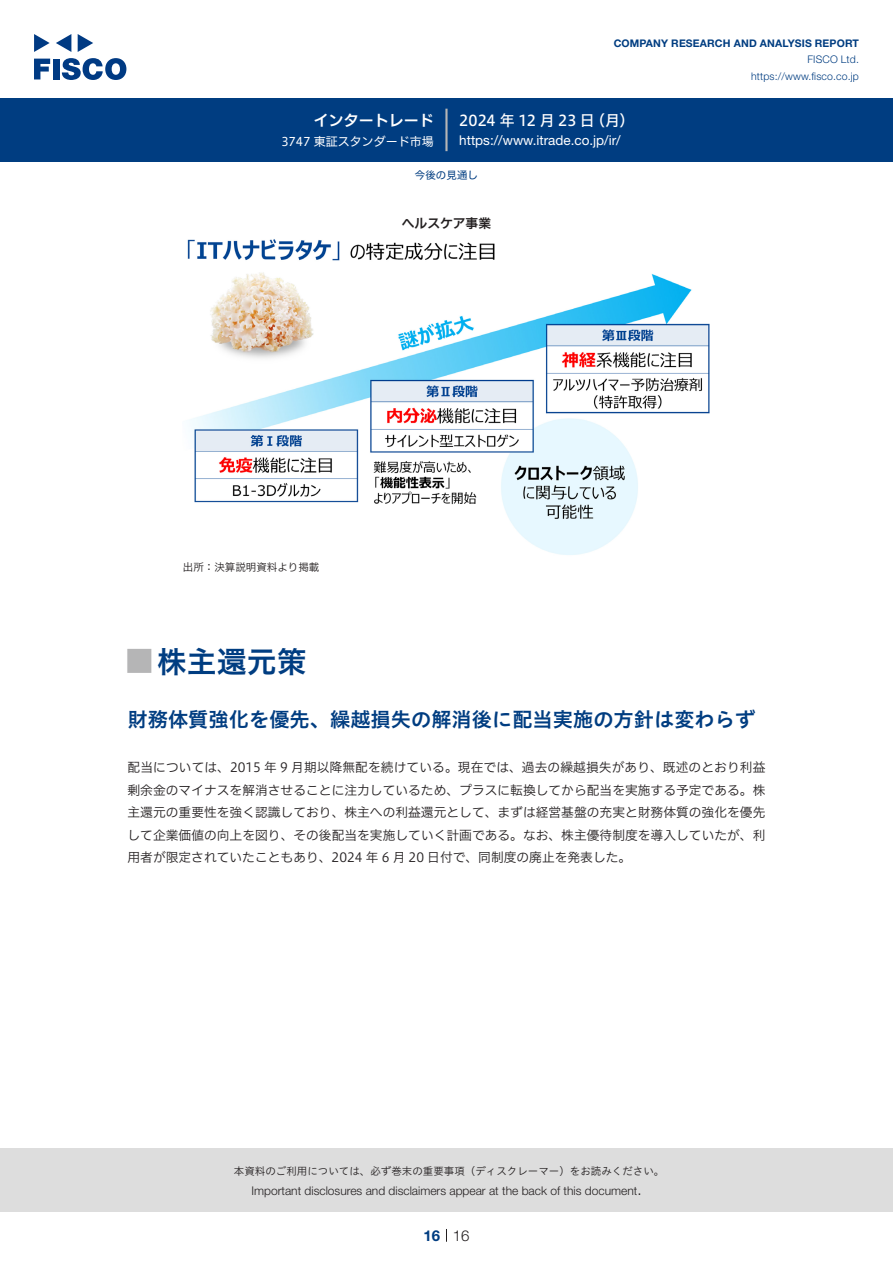
<style>
.page{position:relative;width:893px;height:1263px;background:#fff}
.page>*{position:absolute;margin:0;border:0;box-sizing:border-box;transform-origin:0 0}
.t1{font:30px "Hiragino UD Sans Std N W6";color:#003d81}
.t2{font:24px "Hiragino UD Sans Std N W6";color:#b5b5b6}
.中タイトル{font:20.25px "Hiragino UD Sans Std W6";color:#003d81}
.t3{font:15px "Hiragino UD Sans F Std N W5";letter-spacing:.005em;color:#fff}
.t4{font:15px "Hiragino UD Sans F Std N W6";color:#fff}
.t5{font:300 15px "Helvetica Neue LT Std";color:#231f20}
.t6{font:700 15px "Helvetica Neue LT Std";color:#003d81}
.t7{font:13.5px "Helvetica Neue LT Std";color:#fff}
.本文{font:12.75px/22.5px "Hiragino UD Sans F Std N W3";color:#231f20;text-align:justify}
.チャートタイトル{font:12.75px "Hiragino UD Sans F Std N W6";color:#231f20}
.t8{font:300 12px "Helvetica Neue LT Std";color:#231f20}
.t9{font:12px "Hiragino UD Sans F Std N W4";color:#fff}
.t10{font:10.5px "Hiragino UD Sans Std W3";color:#231f20}
.t11{font:700 10.5px "Helvetica Neue LT Std";letter-spacing:.015em;color:#003d81}
.t12{font:300 10.5px/16.5px "Helvetica Neue LT Std";letter-spacing:.015em;color:#003d81;text-align:right}
.表組み基本スタイル{font:10.5px "Hiragino UD Sans F Std N W3";color:#231f20}
.ヘッダー{font:10.5px "Hiragino UD Sans F Std N W4";color:#003d81}
</style>
<div class="page">
<div style="left:0;top:1148px;width:893px;height:64px;background:#ddd"></div>
<svg style="left:34px;top:59px;width:16px;height:20px"></svg>
<div style="left:53px;top:59px;width:6px;height:20px;background:#003a83"></div>
<svg style="left:62px;top:58px;width:64px;height:22px"></svg>
<svg style="left:34px;top:34px;width:16px;height:18px"></svg>
<svg style="left:78px;top:34px;width:15px;height:18px"></svg>
<svg style="left:56px;top:34px;width:15px;height:18px"></svg>
<div style="left:0;top:98px;width:893px;height:64px;background:#003d81"></div>
<hr style="left:445px;top:109px;width:3px;height:42px;background:#b5b5b6">
<svg style="left:446px;top:1229px;width:1px;height:13px"></svg>
<img style="left:187px;top:239px;width:523px;height:316px">
<p class="t4" style="left:314px;top:109px;width:122px">インタートレード</p>
<p class="t9" style="left:281px;top:132px;width:154px">3747 東証スタンダード市場</p>
<p class="t11" style="left:614px;top:37px;width:247px">COMPANY RESEARCH AND ANALYSIS REPORT</p>
<p class="t12" style="left:751px;top:51px;width:109px">FISCO Ltd. https://www.fisco.co j p.</p>
<p class="t3" style="left:590px;top:109px;width:46px">（月(</p>
<p class="t3" style="left:459px;top:109px;width:137px">2024 年 12 月23 日</p>
<p class="t7" style="left:459px;top:132px;width:163px">https://www.itrade. c o j p. /i r/</p>
<p class="ヘッダー" style="left:415px;top:167px;width:64px">今後の見通し</p>
<p class="チャートタイトル" style="left:402px;top:214px;width:91px">ヘルスケア事業</p>
<p class="表組み基本スタイル" style="left:183px;top:559px;width:138px">出所：決算説明資料より掲載</p>
<p class="t1" style="left:157px;top:638px;width:151px">株主還元策</p>
<p class="t2" style="left:128px;top:643px;width:25px">█</p>
<p class="中タイトル" style="left:128px;top:703px;width:629px">財務体質強化を優先、繰越損失の解消後に配当実施の方針は変わらず</p>
<p class="本文" style="left:128px;top:756px;width:639px">配当については、2015 年 9 月期以降無配を続けている。現在では、過去の繰越損失があり、既述のとおり利益剰余金のマイナスを解消させることに注力しているため、プラスに転換してから配当を実施する予定である。株主還元の重要性を強く認識しており、株主への利益還元として、まずは経営基盤の充実と財務体質の強化を優先して企業価値の向上を図り、その後配当を実施していく計画である。なお、株主優待制度を導入していたが、利用者が限定されていたこともあり、2024 年 6 月 20 日付で、同制度の廃止を発表した。</p>
<p class="t10" style="left:234px;top:1163px;width:432px">本資料のご利用については、必ず巻末の重要事項（ディスクレーマー）をお読みください。</p>
<p class="t5" style="left:637px;top:1180px;width:6px">.</p>
<p class="t8" style="left:251px;top:1183px;width:387px">Important disclosures and disclaimers appear at the back of this document</p>
<p class="t6" style="left:423px;top:1226px;width:18px">16</p>
<p class="t5" style="left:453px;top:1226px;width:18px">16</p>
</div>
